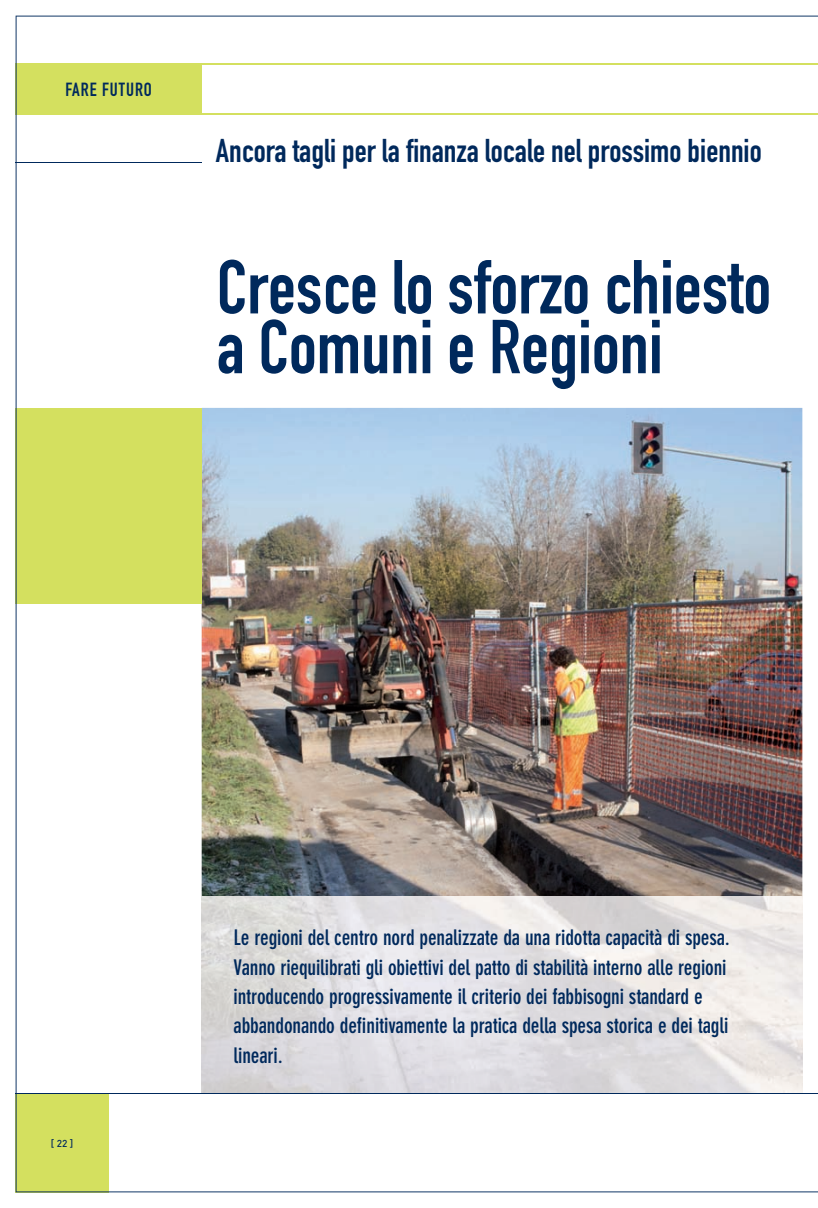
<style>
.page{position:relative;width:818px;height:1208px;background:#fff}
.page>*{position:absolute;margin:0;border:0;box-sizing:border-box;transform-origin:0 0}
.t1{font:75px/59.8px "DIN Engschrift Alternate";color:#00295c}
.t2{font:32.5px "DIN Engschrift Alternate";color:#00295c}
.t3{font:700 condensed 21.25px/29.4px "DIN Neuzeit Grotesk";letter-spacing:-.005em;color:#00295c}
.t4{font:18.75px "DIN Engschrift Alternate";letter-spacing:.05em;color:#00295c}
.t5{font:500 10px "DIN";color:#00295c}
</style>
<div class="page">
<img style="left:16px;top:16px;width:802px;height:1176px">
<p class="t4" style="left:65px;top:79px;width:88px">FARE FUTURO</p>
<h2 class="t2" style="left:216px;top:132px;width:547px">Ancora tagli per la finanza locale nel prossimo biennio</h2>
<h1 class="t1" style="left:217px;top:258px;width:556px">Cresce lo sforzo chiesto a Comuni e Regioni</h1>
<p class="t5" style="left:51px;top:1137px;width:24px">[ 22 ]</p>
<p class="t3" style="left:234px;top:923px;width:498px">Le regioni del centro nord penalizzate da una ridotta capacità di spesa.<br>Vanno riequilibrati gli obiettivi del patto di stabilità interno alle regioni introducendo progressivamente il criterio dei fabbisogni standard e abbandonando definitivamente la pratica della spesa storica e dei tagli lineari.</p>
</div>
